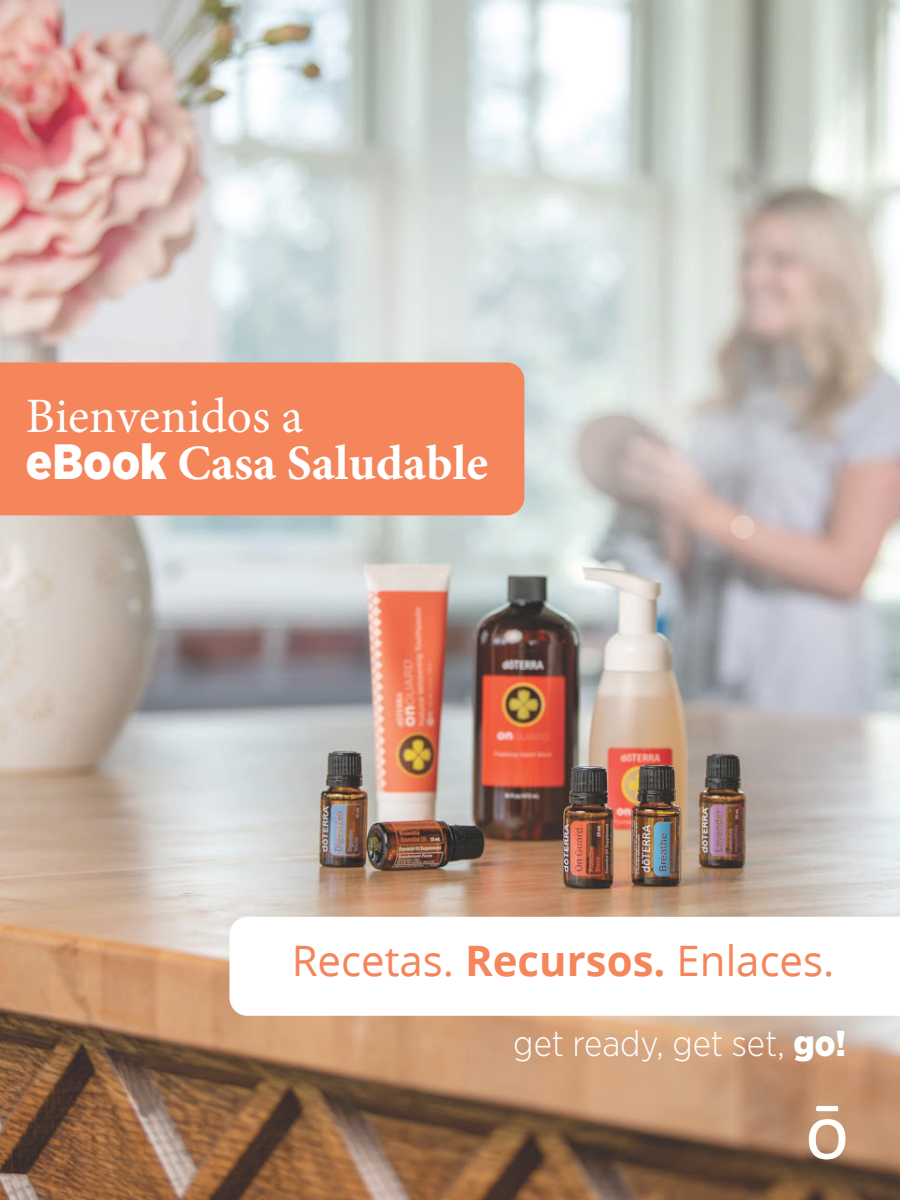
<style>
.page{position:relative;width:900px;height:1200px;background:#fff}
.page>*{position:absolute;margin:0;border:0;box-sizing:border-box;transform-origin:0 0}
.t1{font:700 49.5px/47.4px "Minion Pro";color:#fff}
.t2{font:42px "Open Sans";color:#f5865b}
.t3{font:300 36px "Gotham Narrow";color:#fff}
.s1{font-weight:400}
.s2{font-family:"Gotham Narrow";font-weight:900}
.s3{font-weight:700}
.s4{font-weight:900}
</style>
<div class="page">
<img style="left:0;top:0;width:900px;height:1200px">
<svg style="left:230px;top:917px;width:670px;height:99px"></svg>
<div style="left:0;top:362px;width:524px;height:153px;background:#f5865b"></div>
<svg style="left:809px;top:1106px;width:37px;height:53px"></svg>
<p class="t1" style="left:26px;top:392px;width:464px"><span class="s1">Bienvenidos a<br></span><span class="s2">eBook</span> Casa Saludable</p>
<p class="t2" style="left:292px;top:937px;width:544px">Recetas. <span class="s3">Recursos.</span> Enlaces.</p>
<p class="t3" style="left:513px;top:1022px;width:334px">get ready, get set, <span class="s4">go!</span></p>
</div>
